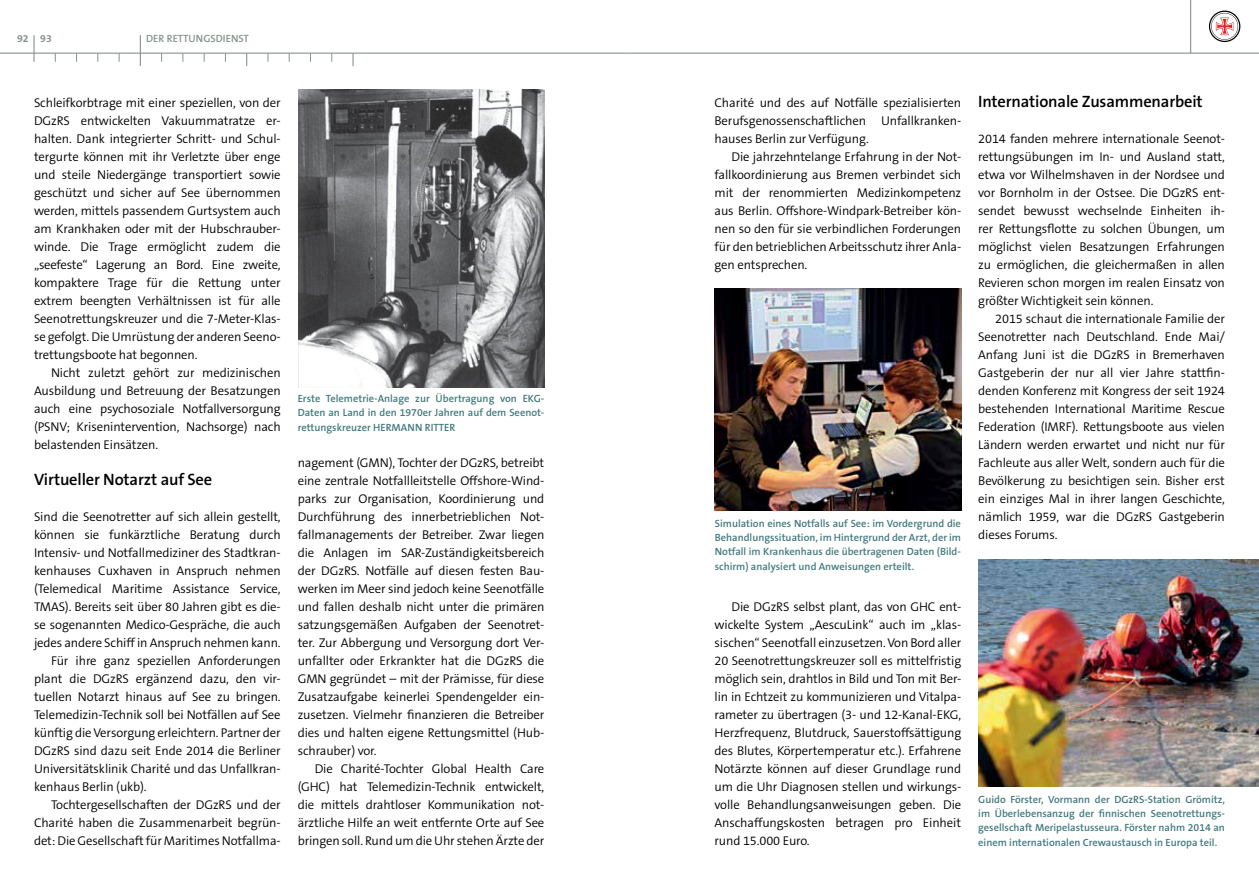
<style>
.page{position:relative;width:1259px;height:893px;background:#fff}
.page>*{position:absolute;margin:0;border:0;box-sizing:border-box;transform-origin:0 0}
.t1{font:600 16.5px "The Sans B6";letter-spacing:-.01em;color:#000}
.t2{font:300 12.75px/18px "The Sans B4";letter-spacing:-.01em;color:#000;text-align:justify}
.t3{font:600 10.5px/14.2px "The Sans B6";color:#437a7d;text-align:justify}
.t4{font:600 10.5px "The Sans B6";color:#87938b}
.t5{font:700 10.5px "The Sans B7";color:#87938b}
</style>
<div class="page">
<hr style="left:1190px;top:0;width:1px;height:53px;background:#87938b">
<hr style="left:0;top:53px;width:629px;height:1px;background:#87938b">
<hr style="left:140px;top:35px;width:1px;height:31px;background:#87938b">
<svg style="left:246px;top:54px;width:1px;height:12px"></svg>
<svg style="left:352px;top:53px;width:1px;height:13px"></svg>
<hr style="left:33px;top:35px;width:2px;height:27px;background:#87938b">
<hr style="left:629px;top:53px;width:630px;height:1px;background:#87938b">
<svg style="left:1207px;top:9px;width:34px;height:34px"></svg>
<svg style="left:1209px;top:11px;width:31px;height:31px"></svg>
<img style="left:714px;top:288px;width:247px;height:222px">
<img style="left:298px;top:89px;width:246px;height:298px">
<img style="left:978px;top:560px;width:281px;height:226px">
<p class="t5" style="left:17px;top:33px;width:36px">92 93</p>
<p class="t4" style="left:146px;top:33px;width:104px">DER RETTUNGSDIENST</p>
<p class="t2" style="left:34px;top:94px;width:248px">Schleifkorbtrage mit einer speziellen, von der DGzRS entwickelten Vakuummatratze er&shy;halten. Dank integrierter Schritt- und Schul&shy;tergurte können mit ihr Verletzte über enge und steile Niedergänge transportiert sowie geschützt und sicher auf See übernommen werden, mittels passendem Gurtsystem auch am Krankhaken oder mit der Hubschrauber&shy;winde. Die Trage ermöglicht zudem die „seefeste“ Lagerung an Bord. Eine zweite, kompaktere Trage für die Rettung unter extrem beengten Verhältnissen ist für alle Seenotrettungskreuzer und die 7-Meter-Klas&shy;se gefolgt. Die Umrüstung der anderen Seeno&shy;trettungsboote hat begonnen.</p>
<p class="t2" style="left:34px;top:364px;width:248px;text-indent:17px">Nicht zuletzt gehört zur medizinischen Ausbildung und Betreuung der Besatzungen auch eine psychosoziale Notfallversorgung (PSNV; Krisenintervention, Nachsorge) nach belastenden Einsätzen.</p>
<p class="t1" style="left:34px;top:471px;width:180px">Virtueller Notarzt auf See</p>
<p class="t2" style="left:34px;top:508px;width:248px">Sind die Seenotretter auf sich allein gestellt,</p>
<p class="t2" style="left:34px;top:526px;width:248px">können sie funkärztliche Beratung durch</p>
<p class="t2" style="left:34px;top:544px;width:248px">Intensiv- und Notfallmediziner des Stadtkran-</p>
<p class="t2" style="left:34px;top:562px;width:248px">kenhauses Cuxhaven in Anspruch nehmen</p>
<p class="t2" style="left:34px;top:580px;width:248px">(Telemedical Maritime Assistance Service,</p>
<p class="t2" style="left:34px;top:598px;width:248px">TMAS). Bereits seit über 80 Jahren gibt es die-</p>
<p class="t2" style="left:34px;top:616px;width:248px">se sogenannten Medico-Gespräche, die auch</p>
<p class="t2" style="left:34px;top:634px;width:248px">jedes andere Schiff in Anspruch nehmen kann.</p>
<p class="t2" style="left:51px;top:652px;width:231px">Für ihre ganz speziellen Anforderungen</p>
<p class="t2" style="left:34px;top:670px;width:248px">plant die DGzRS ergänzend dazu, den vir-</p>
<p class="t2" style="left:34px;top:688px;width:248px">tuellen Notarzt hinaus auf See zu bringen.</p>
<p class="t2" style="left:34px;top:706px;width:248px">Telemedizin-Technik soll bei Notfällen auf See</p>
<p class="t2" style="left:34px;top:724px;width:248px">künftig die Versorgung erleichtern. Partner der</p>
<p class="t2" style="left:34px;top:742px;width:248px">DGzRS sind dazu seit Ende 2014 die Berliner</p>
<p class="t2" style="left:34px;top:760px;width:248px">Universitätsklinik Charité und das Unfallkran-</p>
<p class="t2" style="left:34px;top:778px;width:114px">kenhaus Berlin (ukb).</p>
<p class="t2" style="left:51px;top:796px;width:231px">Tochtergesellschaften der DGzRS und der</p>
<p class="t2" style="left:34px;top:814px;width:248px">Charité haben die Zusammenarbeit begrün-</p>
<p class="t2" style="left:34px;top:832px;width:248px">det: Die Gesellschaft für Maritimes Notfallma-</p>
<p class="t3" style="left:298px;top:392px;width:248px">Erste Telemetrie-Anlage zur Übertragung von EKG-Daten an Land in den 1970er Jahren auf dem Seenot&shy;rettungskreuzer HERMANN RITTER</p>
<p class="t2" style="left:298px;top:454px;width:248px">nagement (GMN), Tochter der DGzRS, betreibt eine zentrale Notfallleitstelle Offshore-Wind&shy;parks zur Organisation, Koordinierung und Durchführung des innerbetrieblichen Not&shy;fallmanagements der Betreiber. Zwar liegen die Anlagen im SAR-Zuständigkeitsbereich der DGzRS. Notfälle auf diesen festen Bau&shy;werken im Meer sind jedoch keine Seenotfälle und fallen deshalb nicht unter die primären satzungsgemäßen Aufgaben der Seenotret&shy;ter. Zur Abbergung und Versorgung dort Ver&shy;unfallter oder Erkrankter hat die DGzRS die GMN gegründet – mit der Prämisse, für diese Zusatzaufgabe keinerlei Spendengelder ein&shy;zusetzen. Vielmehr finanzieren die Betreiber dies und halten eigene Rettungsmittel (Hub&shy;schrauber) vor.</p>
<p class="t2" style="left:298px;top:760px;width:248px;text-indent:17px">Die Charité-Tochter Global Health Care (GHC) hat Telemedizin-Technik entwickelt, die mittels drahtloser Kommunikation not&shy;ärztliche Hilfe an weit entfernte Orte auf See bringen soll. Rund um die Uhr stehen Ärzte der</p>
<p class="t2" style="left:714px;top:94px;width:248px">Charité und des auf Notfälle spezialisierten Berufsgenossenschaftlichen Unfallkranken&shy;hauses Berlin zur Verfügung.</p>
<p class="t2" style="left:714px;top:148px;width:248px;text-indent:17px">Die jahrzehntelange Erfahrung in der Not&shy;fallkoordinierung aus Bremen verbindet sich mit der renommierten Medizinkompetenz aus Berlin. Offshore-Windpark-Betreiber kön&shy;nen so den für sie verbindlichen Forderungen für den betrieblichen Arbeitsschutz ihrer Anla&shy;gen entsprechen.</p>
<p class="t3" style="left:715px;top:516px;width:248px">Simulation eines Notfalls auf See: im Vordergrund die Behandlungssituation, im Hintergrund der Arzt, der im Notfall im Krankenhaus die übertragenen Daten (Bild&shy;schirm) analysiert und Anweisungen erteilt.</p>
<p class="t2" style="left:714px;top:598px;width:248px;text-indent:17px">Die DGzRS selbst plant, das von GHC ent&shy;wickelte System „AescuLink“ auch im „klas&shy;sischen“ Seenotfall einzusetzen. Von Bord aller 20 Seenotrettungskreuzer soll es mittelfristig möglich sein, drahtlos in Bild und Ton mit Ber&shy;lin in Echtzeit zu kommunizieren und Vitalpa&shy;rameter zu übertragen (3- und 12-Kanal-EKG, Herzfrequenz, Blutdruck, Sauerstoffsättigung des Blutes, Körpertemperatur etc.). Erfahrene Notärzte können auf dieser Grundlage rund um die Uhr Diagnosen stellen und wirkungs&shy;volle Behandlungsanweisungen geben. Die Anschaffungskosten betragen pro Einheit rund 15.000 Euro.</p>
<p class="t1" style="left:978px;top:93px;width:226px">Internationale Zusammenarbeit</p>
<p class="t2" style="left:978px;top:130px;width:248px">2014 fanden mehrere internationale Seenot&shy;rettungsübungen im In- und Ausland statt, etwa vor Wilhelmshaven in der Nordsee und vor Bornholm in der Ostsee. Die DGzRS ent&shy;sendet bewusst wechselnde Einheiten ih&shy;rer Rettungsflotte zu solchen Übungen, um möglichst vielen Besatzungen Erfahrungen zu ermöglichen, die gleichermaßen in allen Revieren schon morgen im realen Einsatz von größter Wichtigkeit sein können.</p>
<p class="t2" style="left:978px;top:310px;width:248px;text-indent:17px">2015 schaut die internationale Familie der Seenotretter nach Deutschland. Ende Mai/ Anfang Juni ist die DGzRS in Bremerhaven Gastgeberin der nur all vier Jahre stattfin&shy;denden Konferenz mit Kongress der seit 1924 bestehenden International Maritime Rescue Federation (IMRF). Rettungsboote aus vielen Ländern werden erwartet und nicht nur für Fachleute aus aller Welt, sondern auch für die Bevölkerung zu besichtigen sein. Bisher erst ein einziges Mal in ihrer langen Geschichte, nämlich 1959, war die DGzRS Gastgeberin dieses Forums.</p>
<p class="t3" style="left:978px;top:793px;width:248px">Guido Förster, Vormann der DGzRS-Station Grömitz, im Überlebensanzug der finnischen Seenotrettungs&shy;gesellschaft Meripelastusseura. Förster nahm 2014 an einem internationalen Crewaustausch in Europa teil.</p>
</div>
